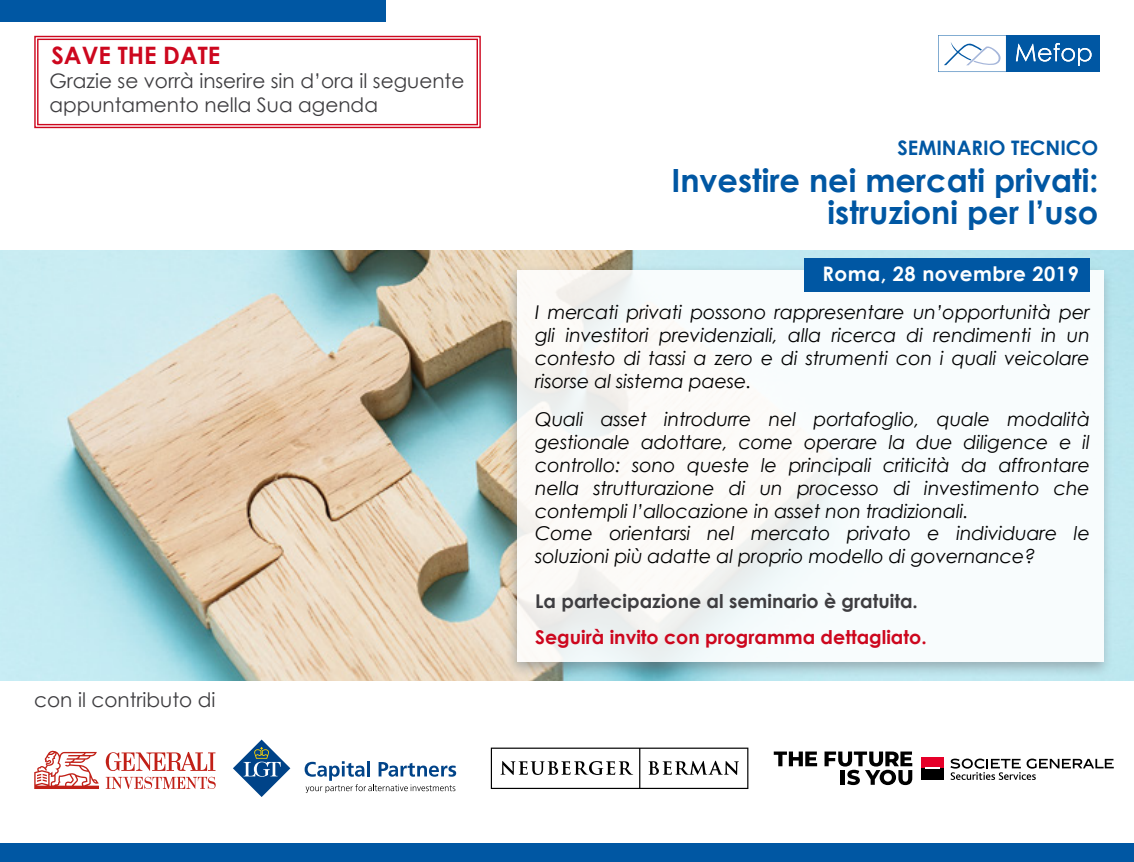
<style>
.page{position:relative;width:1134px;height:862px;background:#fff}
.page>*{position:absolute;margin:0;border:0;box-sizing:border-box;transform-origin:0 0}
.t1{font:700 32px/32px "Century Gothic";color:#0057a3;text-align:right}
.t2{font:700 24px "Century Gothic";color:#cd071e}
.t3{font:20px/24px "Century Gothic";color:#3e3d40}
.t4{font:700 20px "Century Gothic";letter-spacing:.025em;color:#fff}
.t5{font:700 20px "Century Gothic";color:#0057a3}
.t6{font:italic 19px/22.8px "Century Gothic";letter-spacing:-.005em;color:#000;text-align:justify}
.t7{font:700 19px "Century Gothic";color:#3e3d40}
.t8{font:700 19px "Century Gothic";color:#cd071e}
</style>
<div class="page">
<img style="left:0;top:250px;width:1134px;height:430px">
<div style="left:0;top:0;width:386px;height:22px;background:#0057a3"></div>
<div style="left:1006px;top:35px;width:93px;height:37px;background:#0057a3"></div>
<svg style="left:1016px;top:43px;width:75px;height:23px"></svg>
<svg style="left:938px;top:35px;width:68px;height:37px"></svg>
<svg style="left:34px;top:35px;width:447px;height:94px"></svg>
<div style="left:37px;top:39px;width:441px;height:86px;border:1px solid #cd071e"></div>
<div style="left:0;top:843px;width:1134px;height:19px;background:#0057a3"></div>
<div style="left:505px;top:264px;width:608px;height:414px;background:#768187;opacity:.62"></div>
<div style="left:517px;top:270px;width:587px;height:391px;background:linear-gradient(to right,#f7f6f4,#f8fdff)"></div>
<div style="left:805px;top:258px;width:285px;height:33px;background:#0057a3"></div>
<svg style="left:491px;top:747px;width:257px;height:42px"></svg>
<div style="left:921px;top:757px;width:23px;height:11px;background:#e60029"></div>
<div style="left:921px;top:768px;width:23px;height:12px;background:#000"></div>
<svg style="left:925px;top:767px;width:15px;height:2px"></svg>
<svg style="left:774px;top:751px;width:43px;height:15px"></svg>
<svg style="left:824px;top:751px;width:88px;height:34px"></svg>
<svg style="left:950px;top:758px;width:164px;height:22px"></svg>
<svg style="left:233px;top:739px;width:57px;height:58px"></svg>
<svg style="left:305px;top:761px;width:151px;height:32px"></svg>
<svg style="left:34px;top:750px;width:65px;height:39px"></svg>
<svg style="left:106px;top:777px;width:110px;height:12px"></svg>
<svg style="left:106px;top:752px;width:109px;height:19px"></svg>
<p class="t2" style="left:51px;top:37px;width:170px">SAVE THE DATE</p>
<p class="t3" style="left:49px;top:69px;width:416px">Grazie se vorrà inserire sin d’ora il seguente appuntamento nella Sua agenda</p>
<p class="t3" style="left:34px;top:688px;width:183px">con il contributo di</p>
<p class="t5" style="left:897px;top:133px;width:202px">SEMINARIO TECNICO</p>
<h1 class="t1" style="left:671px;top:163px;width:428px">Investire nei mercati privati: istruzioni per l’uso</h1>
<p class="t4" style="left:822px;top:258px;width:258px">Roma, 28 novembre 2019</p>
<p class="t6" style="left:535px;top:300px;width:556px">I mercati privati possono rappresentare un’opportunità per gli investitori previdenziali, alla ricerca di rendimenti in un contesto di tassi a zero e di strumenti con i quali veicolare risorse al sistema paese.</p>
<p class="t6" style="left:535px;top:408px;width:556px;text-align:left">Quali asset introdurre nel portafoglio, quale modalità gestionale adottare, come operare la due diligence e il controllo: sono queste le principali criticità da affrontare nella strutturazione di un processo di investimento che contempli l’allocazione in asset non tradizionali.<br>Come orientarsi nel mercato privato e individuare le soluzioni più adatte al proprio modello di governance?</p>
<p class="t7" style="left:535px;top:587px;width:384px">La partecipazione al seminario è gratuita.</p>
<p class="t8" style="left:535px;top:622px;width:393px">Seguirà invito con programma dettagliato.</p>
</div>
